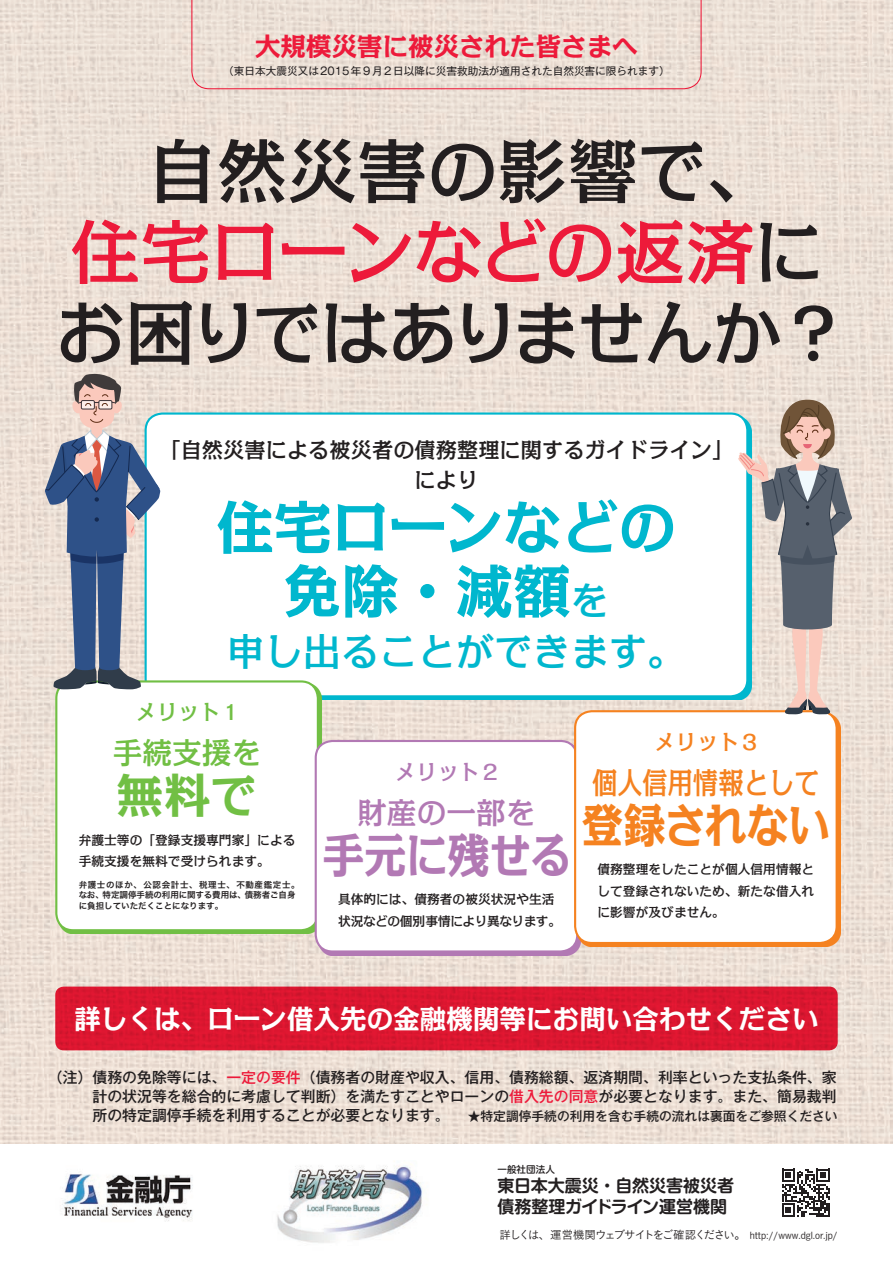
<style>
.page{position:relative;width:893px;height:1263px;background:#fff}
.page>*{position:absolute;margin:0;border:0;box-sizing:border-box;transform-origin:0 0}
.t1{font:500 70.2px/80.8px "Kakumin Pro";letter-spacing:-.025em;color:#231f20;text-align:center}
.t2{font:700 57.45px/63.8px "Kakumin Pro";color:#00b7ce;text-align:center}
.t3{font:700 46.8px "Kakumin Pro";letter-spacing:-.01em;color:#b279b4;scale:.9 1}
.t4{font:700 46.8px "Kakumin Pro";letter-spacing:-.01em;color:#f58220;scale:.9 1}
.t5{font:700 46.8px "Kakumin Pro";color:#71bf44}
.t6{font:500 38.25px "Kakumin Pro";color:#00b7ce}
.t7{font:500 29.7px "Kakumin Pro";color:#f58220;scale:.85 1}
.t8{font:500 29.7px "Kakumin Pro";color:#b279b4}
.t9{font:500 29.7px "Kakumin Pro";color:#71bf44}
.t10{font:700 26.55px "Kakumin Pro";color:#fff}
.t11{font:700 25.5px "Kakumin Pro";color:#ed1a3a}
.t12{font:500 21.3px/29.7px "Kakumin Pro";color:#231f20;text-align:center}
.t13{font:500 21.3px "Kakumin Pro";color:#71bf44}
.t14{font:500 21.3px "Kakumin Pro";color:#b279b4}
.t15{font:500 21.3px "Kakumin Pro";color:#f58220}
.t16{font:700 16.95px/21.3px "Shin M Go Pr 6 N De";color:#231f20}
.t17{font:500 14.85px/19.2px "Gothic MB101 Pr 6 N";color:#231f20;text-align:justify}
.t18{font:500 12.75px/21.3px "Kakumin Pro";color:#231f20}
.t19{font:500 12.75px "Gothic MB101 Pr 6 N";color:#231f20}
.t20{font:11.4px "Koburina Go Std N W3";letter-spacing:-.12em;color:#231f20}
.t21{font:10.65px "Gothic MB101 Pr 6 N";color:#231f20}
.t22{font:9.6px "Koburina Go Std N W3";color:#231f20}
.t23{font:500 9.6px "Shin M Go Pr 6 N";color:#231f20}
.t24{font:8.55px/10.6px "Hiragino Sans Pr 6 N W6";color:#231f20}
.t25{font:8.55px/10.6px "Hiragino Sans Pr 6 N W6";letter-spacing:.075em;color:#231f20}
.s1{color:#ed1a3a}
.s2{font-weight:500;font-size:38.25px}
</style>
<div class="page">
<img style="left:0;top:0;width:893px;height:1144px">
<div style="left:146px;top:414px;width:601px;height:282px;background:#fff;border-radius:17px"></div>
<svg style="left:191px;top:0;width:511px;height:89px"></svg>
<svg style="left:782px;top:1169px;width:48px;height:48px"></svg>
<img style="left:277px;top:1164px;width:146px;height:79px">
<img style="left:62px;top:1174px;width:131px;height:47px">
<div style="left:55px;top:986px;width:783px;height:64px;background:#dc1630;border-radius:9px"></div>
<div style="left:56px;top:681px;width:262px;height:249px;background:#fff;border-radius:17px"></div>
<div style="left:55px;top:680px;width:264px;height:251px;border:2px solid #71bf44;border-radius:17px"></div>
<div style="left:316px;top:741px;width:261px;height:210px;background:#fff;border-radius:17px"></div>
<div style="left:315px;top:740px;width:263px;height:212px;border:2px solid #b279b4;border-radius:17px"></div>
<div style="left:577px;top:713px;width:264px;height:234px;background:#f58220"></div>
<div style="left:575px;top:711px;width:262px;height:232px;background:#fff;border-radius:17px"></div>
<div style="left:574px;top:710px;width:264px;height:234px;border:2px solid #f58220;border-radius:17px"></div>
<svg style="left:44px;top:371px;width:117px;height:318px"></svg>
<svg style="left:738px;top:400px;width:114px;height:314px"></svg>
<h3 class="t11" style="left:255px;top:27px;width:384px">大規模災害に被災された皆さまへ</h3>
<p class="t21" style="left:223px;top:62px;width:448px">（東日本大震災又は2015年９月２日以降に災害救助法が適用された自然災害に限られます(</p>
<h1 class="t1" style="left:56px;top:123px;width:782px">自然災害の影響で、<br><span class="s1">住宅ローンなどの返済</span>にお困りではありませんか?</h1>
<h3 class="t12" style="left:159px;top:432px;width:576px">「自然災害による被災者の債務整理に関するガイドライン「により</h3>
<h2 class="t2" style="left:217px;top:489px;width:461px">住宅ローンなどの免除・減額<span class="s2">を</span></h2>
<h3 class="t6" style="left:226px;top:621px;width:461px">申し出ることができます。</h3>
<h3 class="t13" style="left:136px;top:695px;width:104px">メリット1</h3>
<h3 class="t9" style="left:113px;top:729px;width:150px">手続支援を</h3>
<h3 class="t5" style="left:117px;top:758px;width:142px">無料で</h3>
<p class="t18" style="left:79px;top:828px;width:218px">弁護士等の「登録支援専門家」による手続支援を無料で受けられます。</p>
<p class="t25" style="left:245px;top:879px;width:57px;text-indent:-166px">弁護士のほか、公認会計士、税理士、不動産鑑定士。債務者ご自身</p>
<p class="t24" style="left:103px;top:889px;width:145px">特定調停手続の利用に関する費用は、</p>
<p class="t24" style="left:79px;top:889px;width:146px">なお、<br>に負担していただくことになります。</p>
<h3 class="t14" style="left:395px;top:755px;width:104px">メリット2</h3>
<h3 class="t8" style="left:357px;top:789px;width:180px">財産の一部を</h3>
<h3 class="t3" style="left:322px;top:817px;width:279px">手元に残せる</h3>
<p class="t18" style="left:338px;top:887px;width:225px">具体的には、債務者の被災状況や生活状況などの個別事情により異なります。</p>
<h3 class="t15" style="left:654px;top:725px;width:104px">メリット3</h3>
<h3 class="t7" style="left:592px;top:759px;width:269px">個人信用情報として</h3>
<h3 class="t4" style="left:582px;top:788px;width:278px">登録されない</h3>
<p class="t18" style="left:597px;top:857px;width:218px;text-align:justify">債務整理をしたことが個人信用情報として登録されないため、新たな借入れに影響が及びません。</p>
<h3 class="t10" style="left:74px;top:997px;width:746px">詳しくは、ローン借入先の金融機関等にお問い合わせください</h3>
<p class="t17" style="left:92px;top:1066px;width:746px;text-indent:-45px">（注）債務の免除等には、<span class="s1">一定の要件</span>（債務者の財産や収入、信用、債務総額、返済期間、利率といった支払条件、家計の状況等を総合的に考慮して判断）を満たすことやローンの<span class="s1">借入先の同意</span>が必要となります。また、簡易裁判所の特定調停手続を利用することが必要となります。</p>
<p class="t19" style="left:468px;top:1106px;width:371px">★特定調停手続の利用を含む手続の流れは裏面をご参照ください</p>
<p class="t23" style="left:497px;top:1161px;width:59px">一般社団法人</p>
<p class="t16" style="left:497px;top:1174px;width:238px">東日本大震災・自然災害被災者債務整理ガイドライン運営機関</p>
<p class="t20" style="left:499px;top:1226px;width:248px">詳しくは、運営機関ウェブサイトをご確認ください。</p>
<p class="t22" style="left:750px;top:1228px;width:89px">http://www.dgl.or j p. /</p>
</div>
